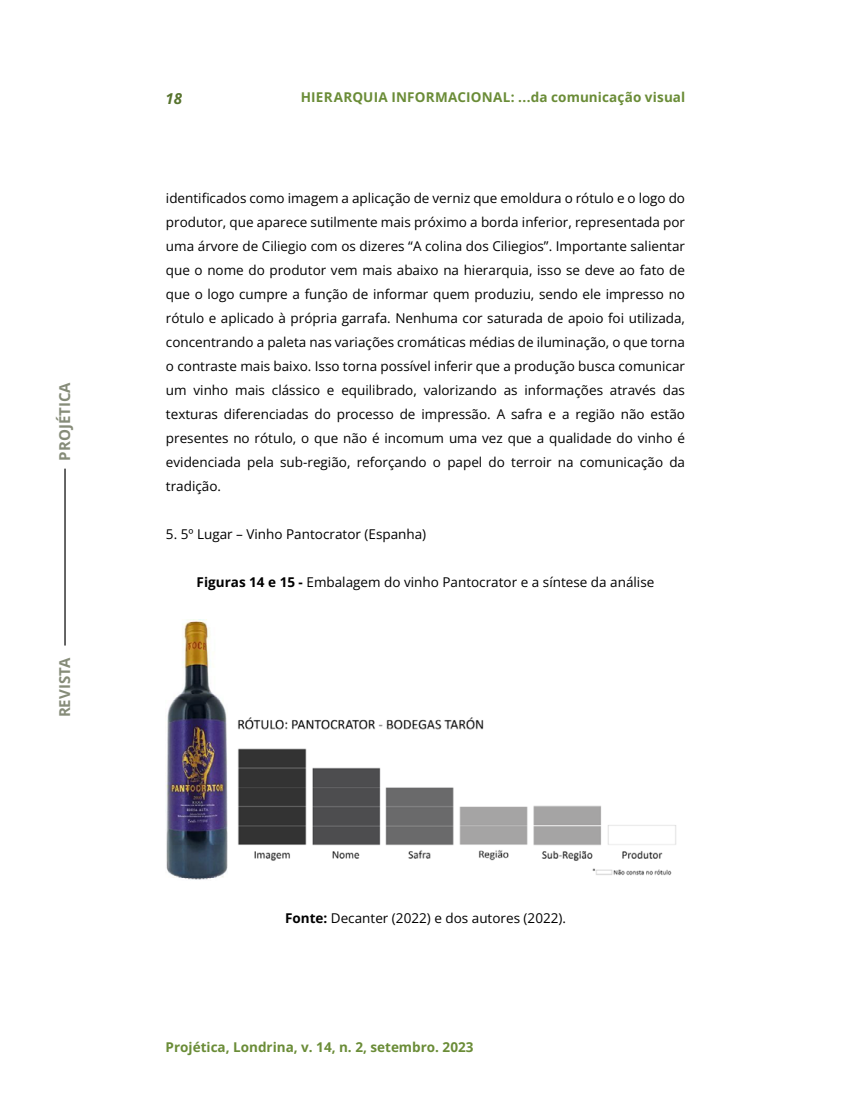
<style>
.page{position:relative;width:851px;height:1106px;background:#fff}
.page>*{position:absolute;margin:0;border:0;box-sizing:border-box;transform-origin:0 0}
.t1{font:700 15px "Open Sans";color:#868c79}
.t2{font:italic 700 15px "Open Sans";color:#57732d}
.t3{font:13.5px/24px "Open Sans";color:#000;text-align:justify}
.t4{font:700 13.5px "Open Sans";letter-spacing:.005em;color:#6a8c37}
.s1{font-weight:700}
</style>
<div class="page">
<hr style="left:64px;top:468px;width:2px;height:177px;background:#000">
<img style="left:166px;top:619px;width:62px;height:261px">
<img style="left:238px;top:717px;width:438px;height:159px">
<p class="t1" style="left:54px;top:460px;width:80px;rotate:-90deg">PROJÉTICA</p>
<p class="t1" style="left:54px;top:717px;width:62px;rotate:-90deg">REVISTA</p>
<p class="t2" style="left:166px;top:88px;width:18px">18</p>
<p class="t4" style="left:301px;top:88px;width:386px">HIERARQUIA INFORMACIONAL: ...da comunicação visual</p>
<p class="t3" style="left:166px;top:185px;width:520px">identificados como imagem a aplicação de verniz que emoldura o rótulo e o logo do produtor, que aparece sutilmente mais próximo a borda inferior, representada por uma árvore de Ciliegio com os dizeres “A colina dos Ciliegios”. Importante salientar que o nome do produtor vem mais abaixo na hierarquia, isso se deve ao fato de que o logo cumpre a função de informar quem produziu, sendo ele impresso no rótulo e aplicado à própria garrafa. Nenhuma cor saturada de apoio foi utilizada, concentrando a paleta nas variações cromáticas médias de iluminação, o que torna o contraste mais baixo. Isso torna possível inferir que a produção busca comunicar um vinho mais clássico e equilibrado, valorizando as informações através das texturas diferenciadas do processo de impressão. A safra e a região não estão presentes no rótulo, o que não é incomum uma vez que a qualidade do vinho é evidenciada pela sub-região, reforçando o papel do terroir na comunicação da tradição.</p>
<p class="t3" style="left:166px;top:521px;width:262px">5. 5º Lugar – Vinho Pantocrator (Espanha)</p>
<p class="t3" style="left:197px;top:569px;width:459px"><span class="s1">Figuras 14 e 15 -</span> Embalagem do vinho Pantocrator e a síntese da análise</p>
<p class="t3" style="left:285px;top:905px;width:282px"><span class="s1">Fonte:</span> Decanter (2022) e dos autores (2022).</p>
<p class="t4" style="left:166px;top:1037px;width:309px">Projética, Londrina, v. 14, n. 2, setembro. 2023</p>
</div>
